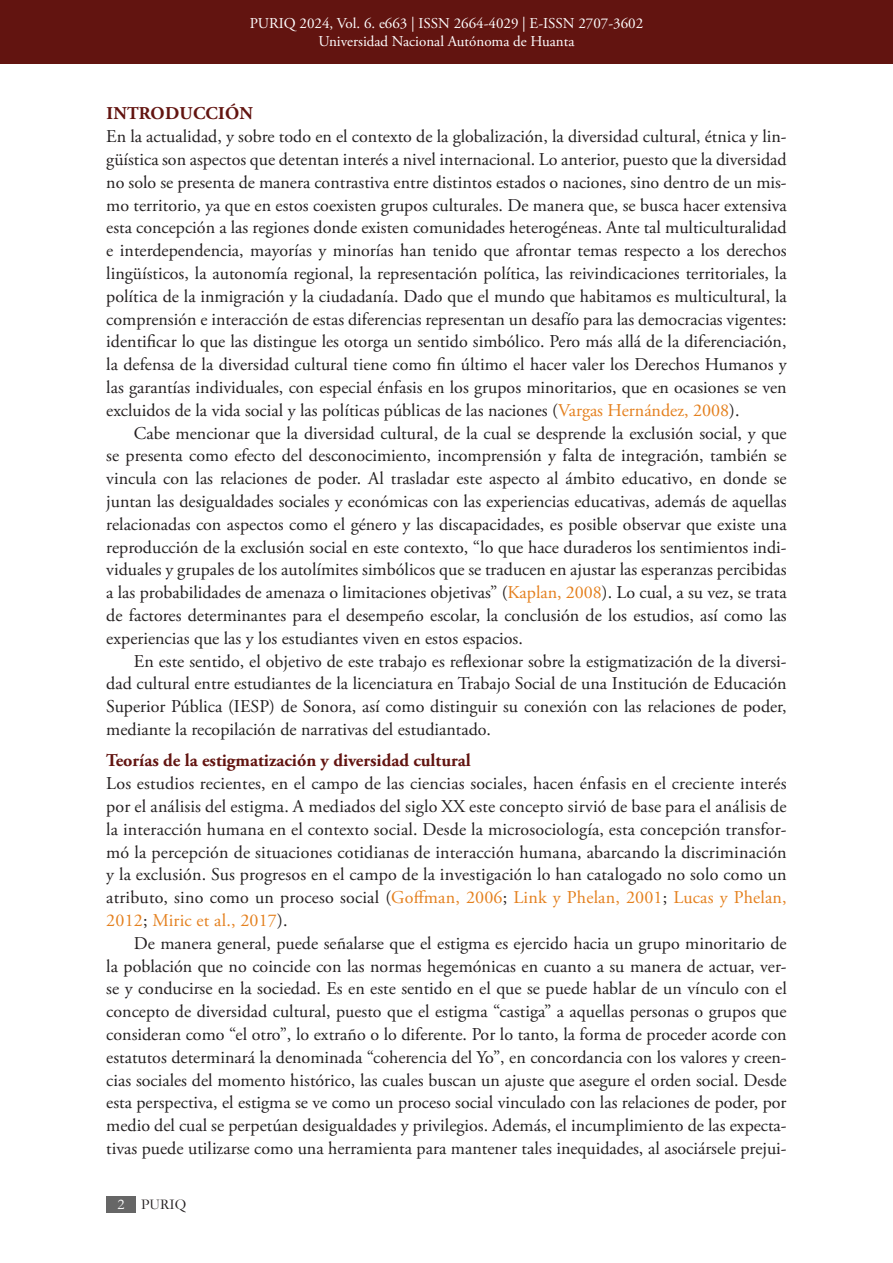
<style>
.page{position:relative;width:893px;height:1263px;background:#fff}
.page>*{position:absolute;margin:0;border:0;box-sizing:border-box;transform-origin:0 0}
.Parrafo_ES{font:18px/22.8px "Adobe Garamond Pro";color:#231f20;text-align:justify}
.Subtitulo_Nv1_es{font:700 18px "Adobe Garamond Pro";color:#621410}
.Titulo_de_Seccion{font:700 18px "Adobe Garamond Pro";letter-spacing:.015em;color:#621410}
.t1{font:15px/18px "Adobe Garamond Pro";color:#fff;text-align:center}
.t2{font:15px "Garamond";color:#231f20}
.s1{color:#e4801e}
.s2{color:#fff}
</style>
<div class="page">
<div style="left:0;top:0;width:893px;height:64px;background:#621410"></div>
<div style="left:106px;top:1196px;width:29px;height:16px;background:#666"></div>
<p class="t1" style="left:250px;top:15px;width:395px">PURIQ 2024, Vol. 6. e663 | ISSN 2664-4029 | E-ISSN 2707-3602<br>Universidad Nacional Autónoma de Huanta</p>
<p class="Titulo_de_Seccion" style="left:106px;top:103px;width:148px">INTRODUCCIÓN</p>
<p class="Parrafo_ES" style="left:106px;top:126px;width:682px">En la actualidad, y sobre todo en el contexto de la globalización, la diversidad cultural, étnica y lin&shy;güística son aspectos que detentan interés a nivel internacional. Lo anterior, puesto que la diversidad no solo se presenta de manera contrastiva entre distintos estados o naciones, sino dentro de un mis&shy;mo territorio, ya que en estos coexisten grupos culturales. De manera que, se busca hacer extensiva esta concepción a las regiones donde existen comunidades heterogéneas. Ante tal multiculturalidad e interdependencia, mayorías y minorías han tenido que afrontar temas respecto a los derechos lingüísticos, la autonomía regional, la representación política, las reivindicaciones territoriales, la política de la inmigración y la ciudadanía. Dado que el mundo que habitamos es multicultural, la comprensión e interacción de estas diferencias representan un desafío para las democracias vigentes: identificar lo que las distingue les otorga un sentido simbólico. Pero más allá de la diferenciación, la defensa de la diversidad cultural tiene como fin último el hacer valer los Derechos Humanos y las garantías individuales, con especial énfasis en los grupos minoritarios, que en ocasiones se ven excluidos de la vida social y las políticas públicas de las naciones (<span class="s1">Vargas Hernández, 2008</span>).</p>
<p class="Parrafo_ES" style="left:106px;top:422px;width:682px;text-indent:28px">Cabe mencionar que la diversidad cultural, de la cual se desprende la exclusión social, y que se presenta como efecto del desconocimiento, incomprensión y falta de integración, también se vincula con las relaciones de poder. Al trasladar este aspecto al ámbito educativo, en donde se juntan las desigualdades sociales y económicas con las experiencias educativas, además de aquellas relacionadas con aspectos como el género y las discapacidades, es posible observar que existe una reproducción de la exclusión social en este contexto, “lo que hace duraderos los sentimientos indi&shy;viduales y grupales de los autolímites simbólicos que se traducen en ajustar las esperanzas percibidas a las probabilidades de amenaza o limitaciones objetivas” (<span class="s1">Kaplan, 2008</span>). Lo cual, a su vez, se trata de factores determinantes para el desempeño escolar, la conclusión de los estudios, así como las experiencias que las y los estudiantes viven en estos espacios.</p>
<p class="Parrafo_ES" style="left:106px;top:650px;width:682px;text-indent:28px">En este sentido, el objetivo de este trabajo es reflexionar sobre la estigmatización de la diversi&shy;dad cultural entre estudiantes de la licenciatura en Trabajo Social de una Institución de Educación Superior Pública (IESP) de Sonora, así como distinguir su conexión con las relaciones de poder, mediante la recopilación de narrativas del estudiantado.</p>
<p class="Subtitulo_Nv1_es" style="left:106px;top:750px;width:366px">Teorías de la estigmatización y diversidad cultural</p>
<p class="Parrafo_ES" style="left:106px;top:773px;width:682px">Los estudios recientes, en el campo de las ciencias sociales, hacen énfasis en el creciente interés por el análisis del estigma. A mediados del siglo XX este concepto sirvió de base para el análisis de la interacción humana en el contexto social. Desde la microsociología, esta concepción transfor&shy;mó la percepción de situaciones cotidianas de interacción humana, abarcando la discriminación y la exclusión. Sus progresos en el campo de la investigación lo han catalogado no solo como un atributo, sino como un proceso social (<span class="s1">Goffman, 2006</span>; <span class="s1">Link y Phelan, 2001</span>; <span class="s1">Lucas y Phelan, 2012</span>; <span class="s1">Miric et al., 2017</span>).</p>
<p class="Parrafo_ES" style="left:106px;top:932px;width:682px;text-indent:28px">De manera general, puede señalarse que el estigma es ejercido hacia un grupo minoritario de la población que no coincide con las normas hegemónicas en cuanto a su manera de actuar, ver&shy;se y conducirse en la sociedad. Es en este sentido en el que se puede hablar de un vínculo con el concepto de diversidad cultural, puesto que el estigma “castiga” a aquellas personas o grupos que consideran como “el otro”, lo extraño o lo diferente. Por lo tanto, la forma de proceder acorde con estatutos determinará la denominada “coherencia del Yo”, en concordancia con los valores y creen&shy;cias sociales del momento histórico, las cuales buscan un ajuste que asegure el orden social. Desde esta perspectiva, el estigma se ve como un proceso social vinculado con las relaciones de poder, por medio del cual se perpetúan desigualdades y privilegios. Además, el incumplimiento de las expecta&shy;tivas puede utilizarse como una herramienta para mantener tales inequidades, al asociársele prejui-</p>
<p class="t2" style="left:117px;top:1194px;width:71px"><span class="s2">2</span> PURIQ</p>
</div>
